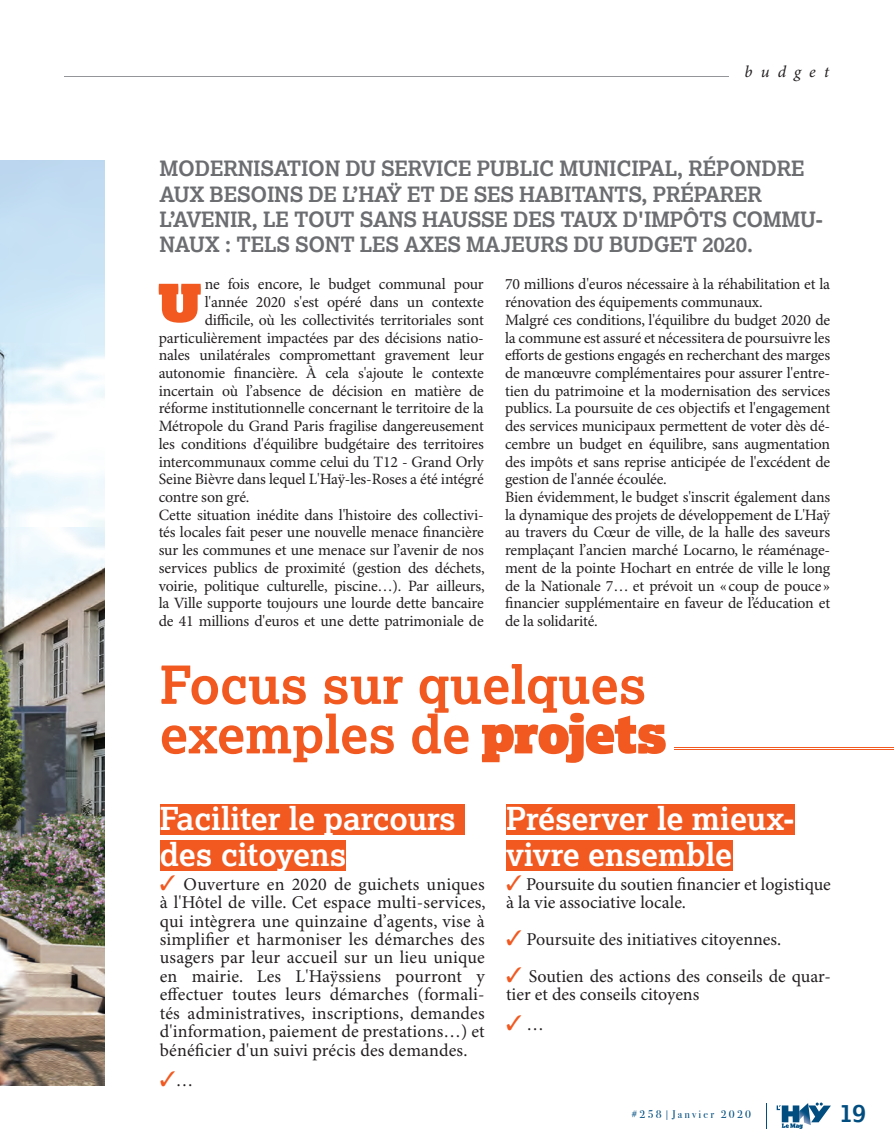
<style>
.page{position:relative;width:894px;height:1148px;background:#fff}
.page>*{position:absolute;margin:0;border:0;box-sizing:border-box;transform-origin:0 0}
.t1{font:64.35px "Lexia Advertising";color:#f15921}
.t2{font:700 52.5px/49.5px "Lexia";color:#f15921}
.t3{font:700 31.5px/36px "Lexia";color:#fff}
.t4{font:700 25.05px "Lexia";color:#014d80}
.t5{font:700 21px/25.2px "Lexia";letter-spacing:-.015em;color:#6c6d70}
.t6{font:18px/18.5px "Minion Pro";color:#231f20}
.t7{font:italic 16.5px "Minion Pro";letter-spacing:.49em;color:#231f20}
.t8{font:15.75px/17.7px "Minion Pro";letter-spacing:-.01em;color:#231f20}
.t9{font:11.1px "Bodoni Svty Two ITCTT";letter-spacing:.2em;color:#014d80}
.s1{font-family:"Lexia Advertising";font-weight:400}
.s2{color:#f15921}
</style>
<div class="page">
<hr style="left:64px;top:76px;width:663px;height:1px;background:#939598">
<svg style="left:776px;top:1102px;width:54px;height:26px"></svg>
<img style="left:0;top:160px;width:104px;height:924px">
<div style="left:160px;top:804px;width:304px;height:31px;background:#f15921"></div>
<div style="left:160px;top:840px;width:186px;height:31px;background:#f15921"></div>
<div style="left:505px;top:804px;width:289px;height:31px;background:#f15921"></div>
<div style="left:505px;top:840px;width:226px;height:31px;background:#f15921"></div>
<hr style="left:674px;top:747px;width:219px;height:1px;background:#f15921">
<hr style="left:674px;top:749px;width:219px;height:1px;background:#f15921">
<p class="t7" style="left:744px;top:62px;width:86px">budget</p>
<h3 class="t5" style="left:159px;top:156px;width:664px">MODERNISATION DU SERVICE PUBLIC MUNICIPAL, RÉPONDRE AUX BESOINS DE L’HAŸ ET DE SES HABITANTS, PRÉPARER L’AVENIR, LE TOUT SANS HAUSSE DES TAUX D'IMPÔTS COMMU-NAUX : TELS SONT LES AXES MAJEURS DU BUDGET 2020.</h3>
<h1 class="t1" style="left:157px;top:256px;width:46px">U</h1>
<p class="t8" style="left:204px;top:276px;width:280px">ne fois encore, le budget communal pour</p>
<p class="t8" style="left:204px;top:294px;width:280px">l'année 2020 s'est opéré dans un contexte</p>
<p class="t8" style="left:204px;top:311px;width:280px">difficile, où les collectivités territoriales sont</p>
<p class="t8" style="left:159px;top:329px;width:326px">particulièrement impactées par des décisions natio-</p>
<p class="t8" style="left:159px;top:347px;width:326px">nales unilatérales compromettant gravement leur</p>
<p class="t8" style="left:159px;top:364px;width:326px">autonomie financière. À cela s'ajoute le contexte</p>
<p class="t8" style="left:159px;top:382px;width:326px">incertain où l’absence de décision en matière de</p>
<p class="t8" style="left:159px;top:400px;width:326px">réforme institutionnelle concernant le territoire de la</p>
<p class="t8" style="left:159px;top:418px;width:326px">Métropole du Grand Paris fragilise dangereusement</p>
<p class="t8" style="left:159px;top:435px;width:326px">les conditions d'équilibre budgétaire des territoires</p>
<p class="t8" style="left:159px;top:453px;width:326px">intercommunaux comme celui du T12 - Grand Orly</p>
<p class="t8" style="left:159px;top:471px;width:326px">Seine Bièvre dans lequel L'Haÿ-les-Roses a été intégré</p>
<p class="t8" style="left:159px;top:488px;width:92px">contre son gré.</p>
<p class="t8" style="left:159px;top:506px;width:326px">Cette situation inédite dans l'histoire des collectivi-</p>
<p class="t8" style="left:159px;top:524px;width:326px">tés locales fait peser une nouvelle menace financière</p>
<p class="t8" style="left:159px;top:541px;width:326px">sur les communes et une menace sur l’avenir de nos</p>
<p class="t8" style="left:159px;top:559px;width:327px">services publics de proximité (gestion des déchets,</p>
<p class="t8" style="left:159px;top:577px;width:327px">voirie, politique culturelle, piscine…). Par ailleurs,</p>
<p class="t8" style="left:159px;top:595px;width:326px">la Ville supporte toujours une lourde dette bancaire</p>
<p class="t8" style="left:159px;top:612px;width:326px">de 41 millions d'euros et une dette patrimoniale de</p>
<p class="t8" style="left:505px;top:276px;width:326px">70 millions d'euros nécessaire à la réhabilitation et la rénovation des équipements communaux.<br>Malgré ces conditions, l'équilibre du budget 2020 de la commune est assuré et nécessitera de poursuivre les efforts de gestions engagés en recherchant des marges de manœuvre complémentaires pour assurer l'entre&shy;tien du patrimoine et la modernisation des services publics. La poursuite de ces objectifs et l'engagement des services municipaux permettent de voter dès dé&shy;cembre un budget en équilibre, sans augmentation des impôts et sans reprise anticipée de l'excédent de gestion de l'année écoulée.<br>Bien évidemment, le budget s'inscrit également dans la dynamique des projets de développement de L'Haÿ au travers du Cœur de ville, de la halle des saveurs remplaçant l’ancien marché Locarno, le réaménage&shy;ment de la pointe Hochart en entrée de ville le long de la Nationale 7… et prévoit un « coup de pouce » financier supplémentaire en faveur de l’éducation et de la solidarité.</p>
<h2 class="t2" style="left:160px;top:658px;width:508px">Focus sur quelques exemples de <span class="s1">projets</span></h2>
<h3 class="t3" style="left:160px;top:799px;width:297px">Faciliter le parcours des citoyens</h3>
<p class="t6" style="left:160px;top:875px;width:327px;text-align:justify"><span class="s2">✓</span> Ouverture en 2020 de guichets uniques à l'Hôtel de ville. Cet espace multi-services, qui intègrera une quinzaine d’agents, vise à simplifier et harmoniser les démarches des usagers par leur accueil sur un lieu unique en mairie. Les L'Haÿssiens pourront y effectuer toutes leurs démarches (formali&shy;tés administratives, inscriptions, demandes d'information, paiement de prestations…) et bénéficier d'un suivi précis des demandes.</p>
<p class="t6" style="left:160px;top:1071px;width:35px"><span class="s2">✓</span>…</p>
<h3 class="t3" style="left:505px;top:799px;width:290px">Préserver le mieux&shy;vivre ensemble</h3>
<p class="t6" style="left:505px;top:875px;width:326px"><span class="s2">✓</span> Poursuite du soutien financier et logistique à la vie associative locale.</p>
<p class="t6" style="left:505px;top:930px;width:277px"><span class="s2">✓</span> Poursuite des initiatives citoyennes.</p>
<p class="t6" style="left:505px;top:967px;width:326px"><span class="s2">✓</span> Soutien des actions des conseils de quar&shy;tier et des conseils citoyens</p>
<p class="t6" style="left:505px;top:1015px;width:40px"><span class="s2">✓</span> …</p>
<p class="t9" style="left:631px;top:1104px;width:121px">#258|Janvier 2020</p>
<h3 class="t4" style="left:838px;top:1097px;width:28px">19</h3>
</div>
